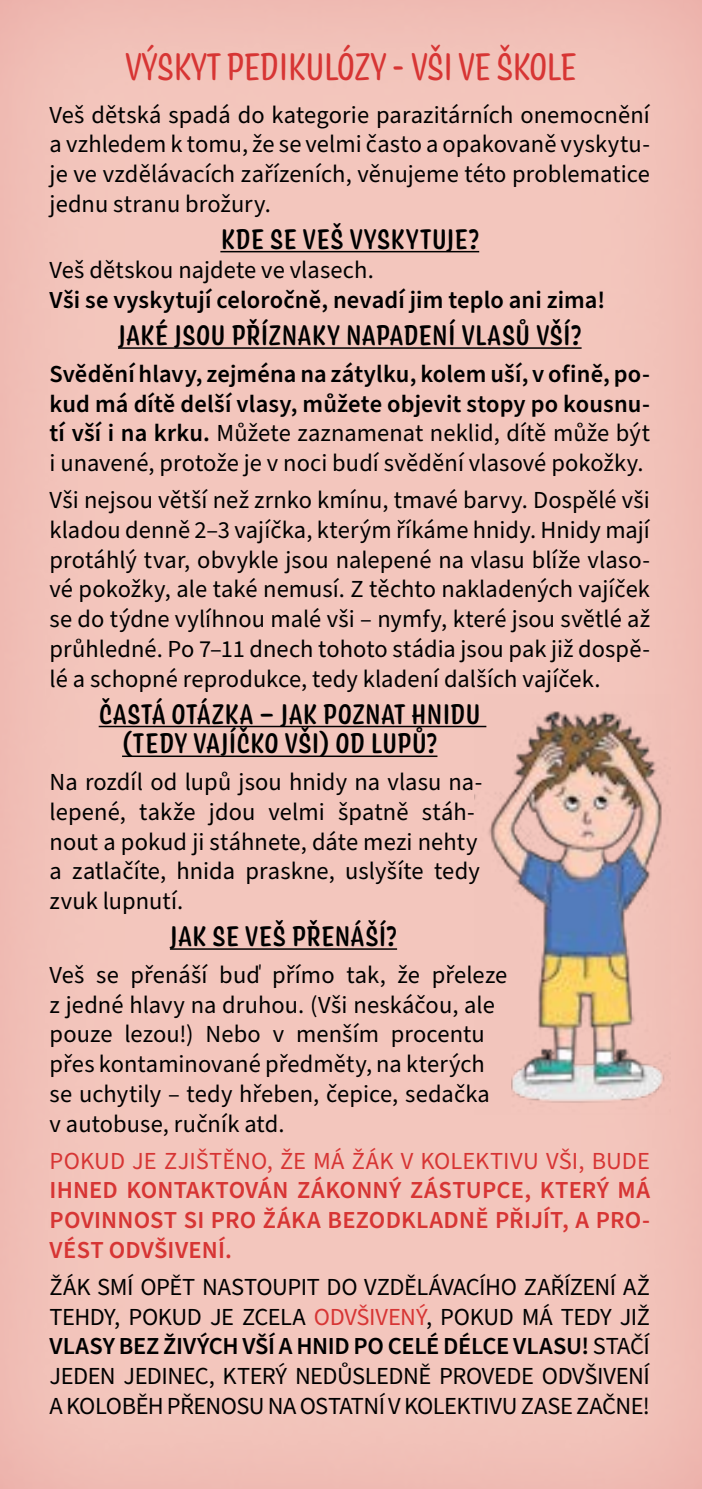
<style>
.page{position:relative;width:702px;height:1489px;background:#fff}
.page>*{position:absolute;margin:0;border:0;box-sizing:border-box;transform-origin:0 0}
.t1{font:40.25px "Coniferous";letter-spacing:-.03em;color:#d73534}
.t2{font:500 29.75px/29.8px "Coniferous";letter-spacing:-.01em;color:#000}
.t3{font:24.5px/29.8px "Source Sans Pro";letter-spacing:.005em;color:#000;text-align:justify}
.t4{font:600 24.5px/29.8px "Source Sans Pro";letter-spacing:.005em;color:#000;text-align:justify}
.t5{font:600 24.5px/29.8px "Source Sans Pro";letter-spacing:.01em;color:#d73534;text-align:justify}
.t6{font:24.5px "Source Sans Pro";letter-spacing:.005em;color:#d73534}
.s1{font-weight:400}
.s2{color:#d73534}
.s3{font-weight:600}
</style>
<div class="page">
<div style="left:0;top:0;width:702px;height:1488px;background:#f3c6bd"></div>
<hr style="left:220px;top:251px;width:259px;height:1px;background:#000">
<hr style="left:118px;top:347px;width:463px;height:2px;background:#000">
<hr style="left:99px;top:725px;width:387px;height:2px;background:#000">
<hr style="left:122px;top:755px;width:315px;height:2px;background:#000">
<hr style="left:170px;top:948px;width:227px;height:1px;background:#000">
<img style="left:475px;top:711px;width:195px;height:393px">
<h1 class="t1" style="left:125px;top:39px;width:454px">VÝSKYT PEDIKULÓZY - VŠI VE ŠKOLE</h1>
<p class="t3" style="left:50px;top:100px;width:602px">Veš dětská spadá do kategorie parazitárních onemocnění a vzhledem k tomu, že se velmi často a opakovaně vyskytu&shy;je ve vzdělávacích zařízeních, věnujeme této problematice jednu stranu brožury.</p>
<p class="t2" style="left:220px;top:223px;width:260px">KDE SE VEŠ VYSKYTUJE?</p>
<p class="t3" style="left:50px;top:256px;width:325px">Veš dětskou najdete ve vlasech.</p>
<p class="t4" style="left:50px;top:286px;width:557px">Vši se vyskytují celoročně, nevadí jim teplo ani zima!</p>
<p class="t2" style="left:118px;top:319px;width:465px">JAKÉ JSOU PŘÍZNAKY NAPADENÍ VLASŮ VŠÍ?</p>
<p class="t4" style="left:50px;top:360px;width:602px">Svědění hlavy, zejména na zátylku, kolem uší, v ofině, po&shy;kud má dítě delší vlasy, můžete objevit stopy po kousnu&shy;tí vší i na krku. <span class="s1">Můžete zaznamenat neklid, dítě může být i unavené, protože je v noci budí svědění vlasové pokožky.</span></p>
<p class="t3" style="left:50px;top:486px;width:602px">Vši nejsou větší než zrnko kmínu, tmavé barvy. Dospělé vši kladou denně 2–3 vajíčka, kterým říkáme hnidy. Hnidy mají protáhlý tvar, obvykle jsou nalepené na vlasu blíže vlaso&shy;vé pokožky, ale také nemusí. Z těchto nakladených vajíček se do týdne vylíhnou malé vši – nymfy, které jsou světlé až průhledné. Po 7–11 dnech tohoto stádia jsou pak již dospě&shy;lé a schopné reprodukce, tedy kladení dalších vajíček.</p>
<p class="t2" style="left:122px;top:697px;width:360px;text-indent:-23px">ČASTÁ OTÁZKA – JAK POZNAT HNIDU (TEDY VAJÍČKO VŠI) OD LUPŮ?</p>
<p class="t3" style="left:50px;top:768px;width:434px;text-align:left">Na rozdíl od lupů jsou hnidy na vlasu na&shy;lepené, takže jdou velmi špatně stáh&shy;nout a pokud ji stáhnete, dáte mezi nehty a zatlačíte, hnida praskne, uslyšíte tedy zvuk lupnutí.</p>
<p class="t2" style="left:170px;top:920px;width:229px">JAK SE VEŠ PŘENÁŠÍ?</p>
<p class="t3" style="left:50px;top:960px;width:459px;text-align:left">Veš se přenáší buď přímo tak, že přeleze z jedné hlavy na druhou. (Vši neskáčou, ale pouze lezou!) Nebo v menším procentu přes kontaminované předměty, na kterých se uchytily – tedy hřeben, čepice, sedačka v autobuse, ručník atd.</p>
<p class="t6" style="left:50px;top:1143px;width:602px">POKUD JE ZJIŠTĚNO, ŽE MÁ ŽÁK V KOLEKTIVU VŠI, BUDE</p>
<p class="t5" style="left:50px;top:1175px;width:602px">IHNED KONTAKTOVÁN ZÁKONNÝ ZÁSTUPCE, KTERÝ MÁ POVINNOST SI PRO ŽÁKA BEZODKLADNĚ PŘIJÍT, A PRO-VÉST ODVŠIVENÍ.</p>
<p class="t3" style="left:50px;top:1272px;width:601px">ŽÁK SMÍ OPĚT NASTOUPIT DO VZDĚLÁVACÍHO ZAŘÍZENÍ AŽ TEHDY, POKUD JE ZCELA <span class="s2">ODVŠIVENÝ</span>, POKUD MÁ TEDY JIŽ <span class="s3">VLASY BEZ ŽIVÝCH VŠÍ A HNID PO CELÉ DÉLCE VLASU!</span> STAČÍ JEDEN JEDINEC, KTERÝ NEDŮSLEDNĚ PROVEDE ODVŠIVENÍ A KOLOBĚH PŘENOSU NA OSTATNÍ VKOLEKTIVU ZASE ZAČNE!</p>
</div>
